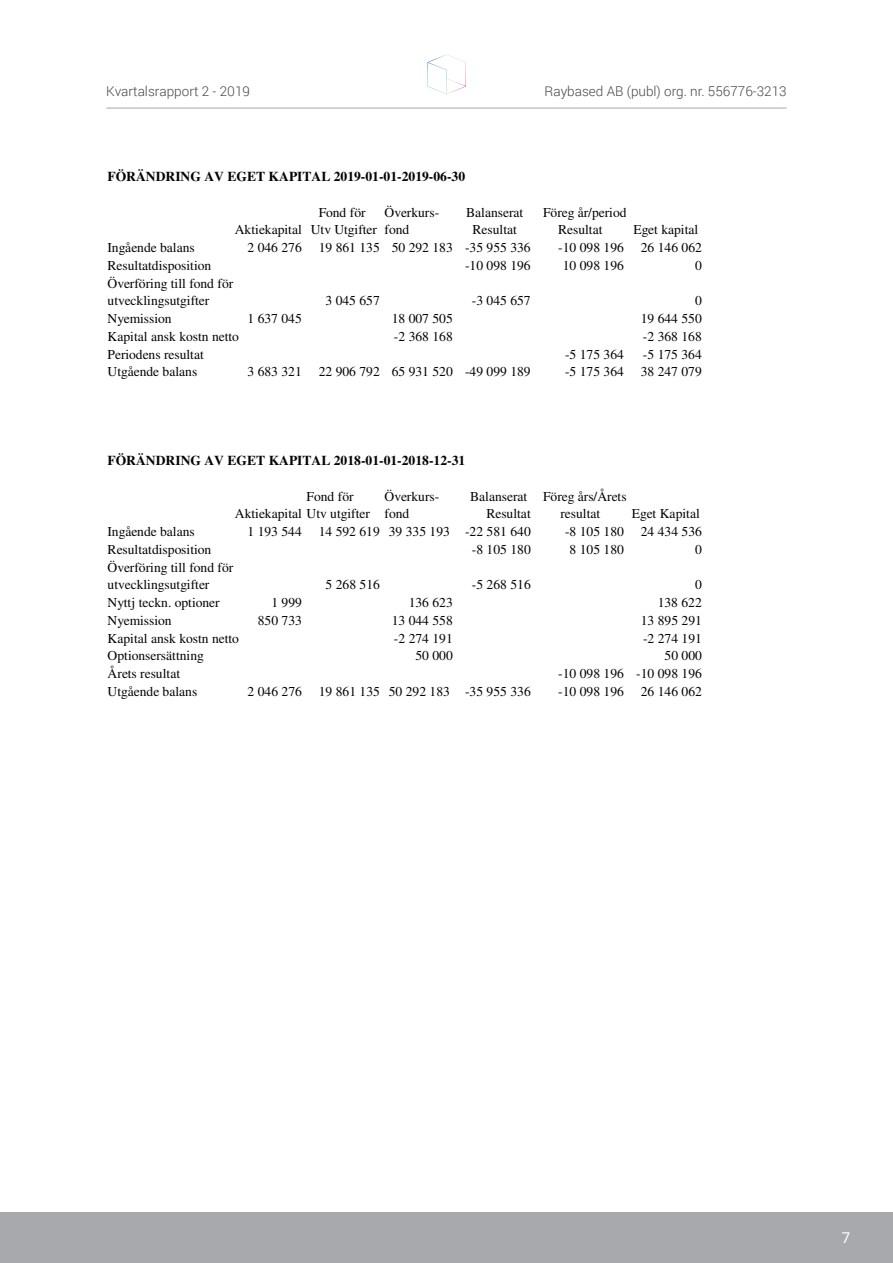
<style>
.page{position:relative;width:893px;height:1263px;background:#fff}
.page>*{position:absolute;margin:0;border:0;box-sizing:border-box;transform-origin:0 0}
.t1{font:15px "Roboto";color:#fff}
.t2{font:13.65px/17.7px "Times";color:#040503}
.t3{font:700 13.65px "Times";color:#040503}
.t4{font:300 13.5px "Roboto";color:#454647}
</style>
<div class="page">
<div style="left:4px;top:1212px;width:889px;height:51px;background:#a8a9ad"></div>
<div style="left:0;top:1212px;width:31px;height:51px;background:#a8a9ad"></div>
<hr style="left:106px;top:108px;width:681px;height:1px;background:#a8a9ad">
<svg style="left:428px;top:54px;width:38px;height:40px"></svg>
<p class="t4" style="left:106px;top:82px;width:145px">Kvartalsrapport 2 - 2019</p>
<p class="t4" style="left:545px;top:82px;width:244px">Raybased AB (publ) org. nr. 556776-3213</p>
<p class="t3" style="left:108px;top:168px;width:359px">FÖRÄNDRING AV EGET KAPITAL 2019-01-01-2019-06-30</p>
<p class="t2" style="left:319px;top:203px;width:49px">Fond för</p>
<p class="t2" style="left:385px;top:203px;width:56px">Överkurs-</p>
<p class="t2" style="left:466px;top:203px;width:59px">Balanserat</p>
<p class="t2" style="left:543px;top:203px;width:103px">Föreg år/periodens</p>
<p class="t2" style="left:235px;top:221px;width:176px">Aktiekapital Utv Utgifter fond</p>
<p class="t2" style="left:473px;top:221px;width:46px">Resultat</p>
<p class="t2" style="left:558px;top:221px;width:46px">Resultat</p>
<p class="t2" style="left:108px;top:238px;width:89px">Ingående balans</p>
<p class="t2" style="left:247px;top:238px;width:134px">2 046 276 19 861 135</p>
<p class="t2" style="left:465px;top:238px;width:67px">-35 955 336</p>
<p class="t2" style="left:108px;top:256px;width:105px">Resultatdisposition</p>
<p class="t2" style="left:465px;top:256px;width:67px">-10 098 196</p>
<p class="t2" style="left:695px;top:256px;width:8px">0</p>
<p class="t2" style="left:108px;top:274px;width:127px">Överföring till fond för utvecklingsutgifter</p>
<p class="t2" style="left:633px;top:221px;width:66px">Eget kapital</p>
<p class="t2" style="left:392px;top:239px;width:63px">50 292 183</p>
<p class="t2" style="left:558px;top:239px;width:67px">-10 098 196</p>
<p class="t2" style="left:641px;top:239px;width:63px">26 146 062</p>
<p class="t2" style="left:563px;top:256px;width:63px">10 098 196</p>
<p class="t2" style="left:325px;top:292px;width:56px">3 045 657</p>
<p class="t2" style="left:472px;top:292px;width:60px">-3 045 657</p>
<p class="t2" style="left:695px;top:292px;width:8px">0</p>
<p class="t2" style="left:108px;top:309px;width:66px">Nyemission</p>
<p class="t2" style="left:248px;top:309px;width:56px">1 637 045</p>
<p class="t2" style="left:641px;top:309px;width:63px">19 644 550</p>
<p class="t2" style="left:108px;top:327px;width:133px">Kapital ansk kostn netto</p>
<p class="t2" style="left:643px;top:327px;width:60px">-2 368 168</p>
<p class="t2" style="left:108px;top:345px;width:98px">Periodens resultat</p>
<p class="t2" style="left:643px;top:345px;width:60px">-5 175 364</p>
<p class="t2" style="left:108px;top:363px;width:91px">Utgående balans</p>
<p class="t2" style="left:247px;top:363px;width:134px">3 683 321 22 906 792</p>
<p class="t2" style="left:465px;top:363px;width:67px">-49 099 189</p>
<p class="t2" style="left:641px;top:363px;width:63px">38 247 079</p>
<p class="t2" style="left:392px;top:310px;width:63px">18 007 505</p>
<p class="t2" style="left:394px;top:327px;width:60px">-2 368 168</p>
<p class="t2" style="left:565px;top:345px;width:60px">-5 175 364 -5 175 364</p>
<p class="t2" style="left:392px;top:363px;width:63px">65 931 520</p>
<p class="t3" style="left:108px;top:452px;width:359px">FÖRÄNDRING AV EGET KAPITAL 2018-01-01-2018-12-31</p>
<p class="t2" style="left:307px;top:487px;width:49px">Fond för</p>
<p class="t2" style="left:385px;top:487px;width:56px">Överkurs-</p>
<p class="t2" style="left:470px;top:487px;width:158px">Balanserat Föreg års/Årets</p>
<p class="t2" style="left:235px;top:505px;width:176px">Aktiekapital Utv utgifter fond</p>
<p class="t2" style="left:486px;top:505px;width:46px">Resultat</p>
<p class="t2" style="left:560px;top:505px;width:41px">resultat</p>
<p class="t2" style="left:108px;top:522px;width:89px">Ingående balans</p>
<p class="t2" style="left:248px;top:522px;width:134px">1 193 544 14 592 619</p>
<p class="t2" style="left:465px;top:522px;width:67px">-22 581 640</p>
<p class="t2" style="left:108px;top:540px;width:105px">Resultatdisposition</p>
<p class="t2" style="left:472px;top:540px;width:60px">-8 105 180</p>
<p class="t2" style="left:695px;top:540px;width:8px">0</p>
<p class="t2" style="left:108px;top:558px;width:127px">Överföring till fond för utvecklingsutgifter</p>
<p class="t2" style="left:632px;top:505px;width:69px">Eget Kapital</p>
<p class="t2" style="left:389px;top:523px;width:63px">39 335 193</p>
<p class="t2" style="left:565px;top:523px;width:60px">-8 105 180</p>
<p class="t2" style="left:641px;top:523px;width:63px">24 434 536</p>
<p class="t2" style="left:570px;top:540px;width:56px">8 105 180</p>
<p class="t2" style="left:326px;top:576px;width:56px">5 268 516</p>
<p class="t2" style="left:472px;top:576px;width:60px">-5 268 516</p>
<p class="t2" style="left:695px;top:576px;width:8px">0</p>
<p class="t2" style="left:108px;top:593px;width:113px">Nyttj teckn. optioner</p>
<p class="t2" style="left:271px;top:593px;width:32px">1 999</p>
<p class="t2" style="left:658px;top:593px;width:46px">138 622</p>
<p class="t2" style="left:108px;top:611px;width:66px">Nyemission</p>
<p class="t2" style="left:258px;top:611px;width:46px">850 733</p>
<p class="t2" style="left:641px;top:611px;width:63px">13 895 291</p>
<p class="t2" style="left:108px;top:629px;width:133px">Kapital ansk kostn netto</p>
<p class="t2" style="left:643px;top:629px;width:60px">-2 274 191</p>
<p class="t2" style="left:108px;top:647px;width:98px">Optionsersättning</p>
<p class="t2" style="left:664px;top:647px;width:39px">50 000</p>
<p class="t2" style="left:108px;top:665px;width:74px">Årets resultat</p>
<p class="t2" style="left:636px;top:665px;width:67px">-10 098 196</p>
<p class="t2" style="left:108px;top:682px;width:91px">Utgående balans</p>
<p class="t2" style="left:248px;top:682px;width:134px">2 046 276 19 861 135</p>
<p class="t2" style="left:465px;top:682px;width:67px">-35 955 336</p>
<p class="t2" style="left:641px;top:682px;width:63px">26 146 062</p>
<p class="t2" style="left:409px;top:594px;width:46px">136 623</p>
<p class="t2" style="left:392px;top:611px;width:63px">13 044 558 -2 274 191</p>
<p class="t2" style="left:415px;top:647px;width:39px">50 000</p>
<p class="t2" style="left:558px;top:665px;width:67px">-10 098 196</p>
<p class="t2" style="left:389px;top:682px;width:63px">50 292 183</p>
<p class="t2" style="left:558px;top:682px;width:67px">-10 098 196</p>
<p class="t1" style="left:842px;top:1227px;width:10px">7</p>
</div>
